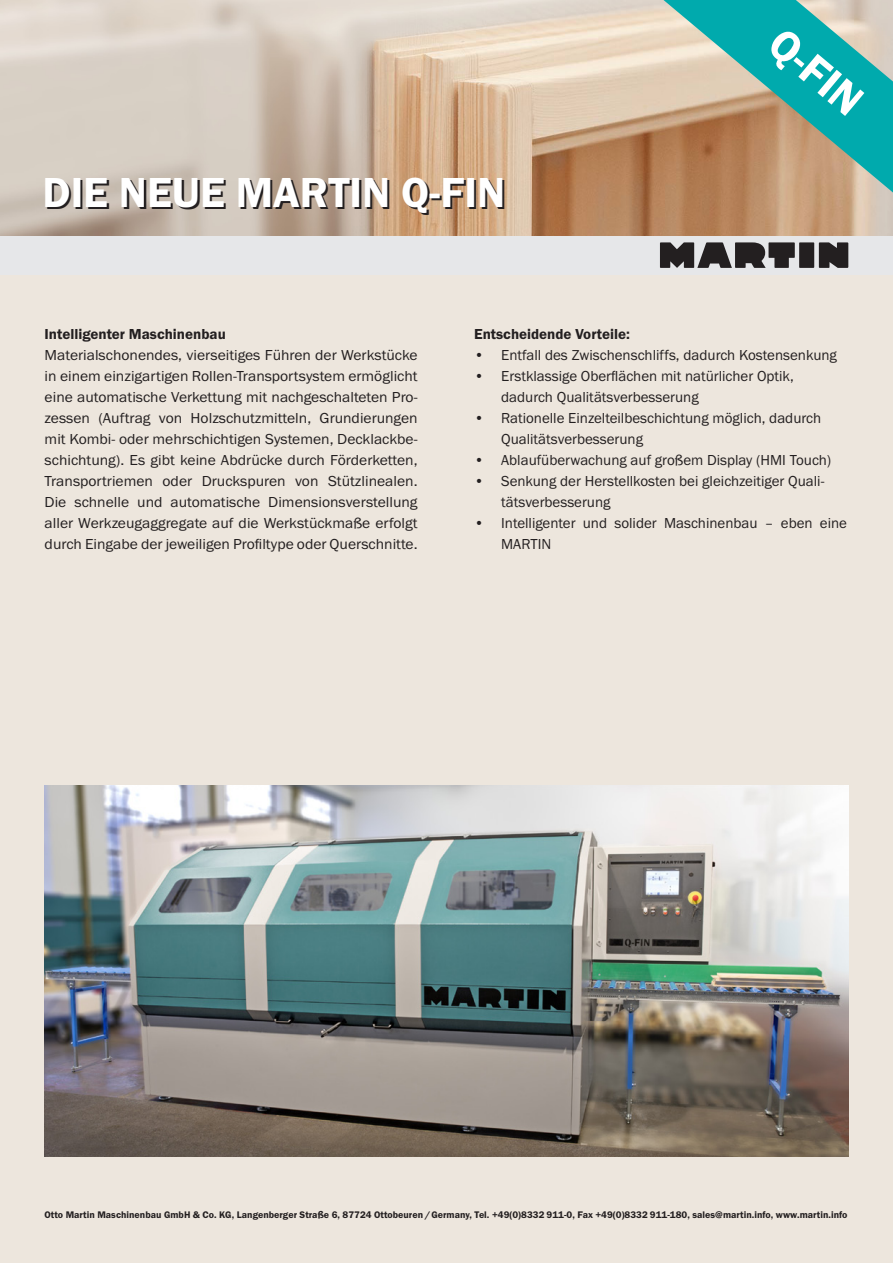
<style>
.page{position:relative;width:893px;height:1263px;background:#fff}
.page>*{position:absolute;margin:0;border:0;box-sizing:border-box;transform-origin:0 0}
.t1{font:45px "Franklin Gothic URW Dem";color:#fff}
.t2{font:43.5px "Franklin Gothic URW Dem";color:#231f20}
.t3{font:15px/21px "Franklin Gothic URW Boo";color:#231f20;text-align:justify;scale:1.04 1}
.t4{font:15px/21px "Franklin Gothic URW Boo";color:#231f20}
.t5{font:15px "Franklin Gothic URW Dem";color:#231f20}
.t6{font:9.9px "Franklin Gothic URW Dem";color:#231f20}
</style>
<div class="page">
<div style="left:0;top:261px;width:893px;height:1002px;background:#ede6dd"></div>
<img style="left:0;top:0;width:893px;height:236px">
<div style="left:0;top:236px;width:893px;height:38px;background:#e6e7e9"></div>
<svg style="left:819px;top:242px;width:29px;height:26px"></svg>
<div style="left:799px;top:242px;width:15px;height:26px;background:#231f20"></div>
<svg style="left:660px;top:242px;width:135px;height:26px"></svg>
<svg style="left:663px;top:0;width:230px;height:193px;background:#78a898"></svg>
<img style="left:45px;top:786px;width:803px;height:371px">
<h2 class="t2" style="left:45px;top:168px;width:464px">DIE NEUE MARTIN Q-FIN</h2>
<h1 class="t1" style="left:792px;top:16px;width:109px;rotate:40deg">Q-FIN</h1>
<p class="t5" style="left:45px;top:324px;width:183px">Intelligenter Maschinenbau</p>
<p class="t3" style="left:45px;top:344px;width:360px">Materialschonendes, vierseitiges Führen der Werkstücke in einem einzigartigen Rollen-Transportsystem ermöglicht eine automatische Verkettung mit nachgeschalteten Pro&shy;zessen (Auftrag von Holzschutzmitteln, Grundierungen mit Kombi- oder mehrschichtigen Systemen, Decklackbe&shy;schichtung). Es gibt keine Abdrücke durch Förderketten, Transportriemen oder Druckspuren von Stützlinealen.<br>Die schnelle und automatische Dimensionsverstellung aller Werkzeugaggregate auf die Werkstückmaße erfolgt durch Eingabe der jeweiligen Profiltype oder Querschnitte.</p>
<p class="t5" style="left:474px;top:324px;width:157px">Entscheidende Vorteile:</p>
<p class="t4" style="left:474px;top:344px;width:364px">• Entfall des Zwischenschliffs, dadurch Kostensenkung</p>
<p class="t4" style="left:501px;top:365px;width:294px;text-indent:-27px">• Erstklassige Oberflächen mit natürlicher Optik, dadurch Qualitätsverbesserung</p>
<p class="t4" style="left:501px;top:407px;width:322px;text-indent:-27px">• Rationelle Einzelteilbeschichtung möglich, dadurch<br>Qualitätsverbesserung</p>
<p class="t4" style="left:474px;top:449px;width:359px">• Ablaufüberwachung auf großem Display (HMI Touch)</p>
<p class="t4" style="left:501px;top:470px;width:325px;text-indent:-27px">• Senkung der Herstellkosten bei gleichzeitiger Quali&shy;tätsverbesserung</p>
<p class="t4" style="left:501px;top:512px;width:347px;text-indent:-27px">• Intelligenter und solider Maschinenbau – eben eine<br>MARTIN</p>
<p class="t6" style="left:45px;top:1209px;width:804px">Otto Martin Maschinenbau GmbH &amp; Co. KG, Langenberger Straße 6, 87724 Ottobeuren /Germany, Tel. +49(0)8332 911-0, Fax +49(0)8332 911-180, sales@martin.info, www.martin.info</p>
</div>
